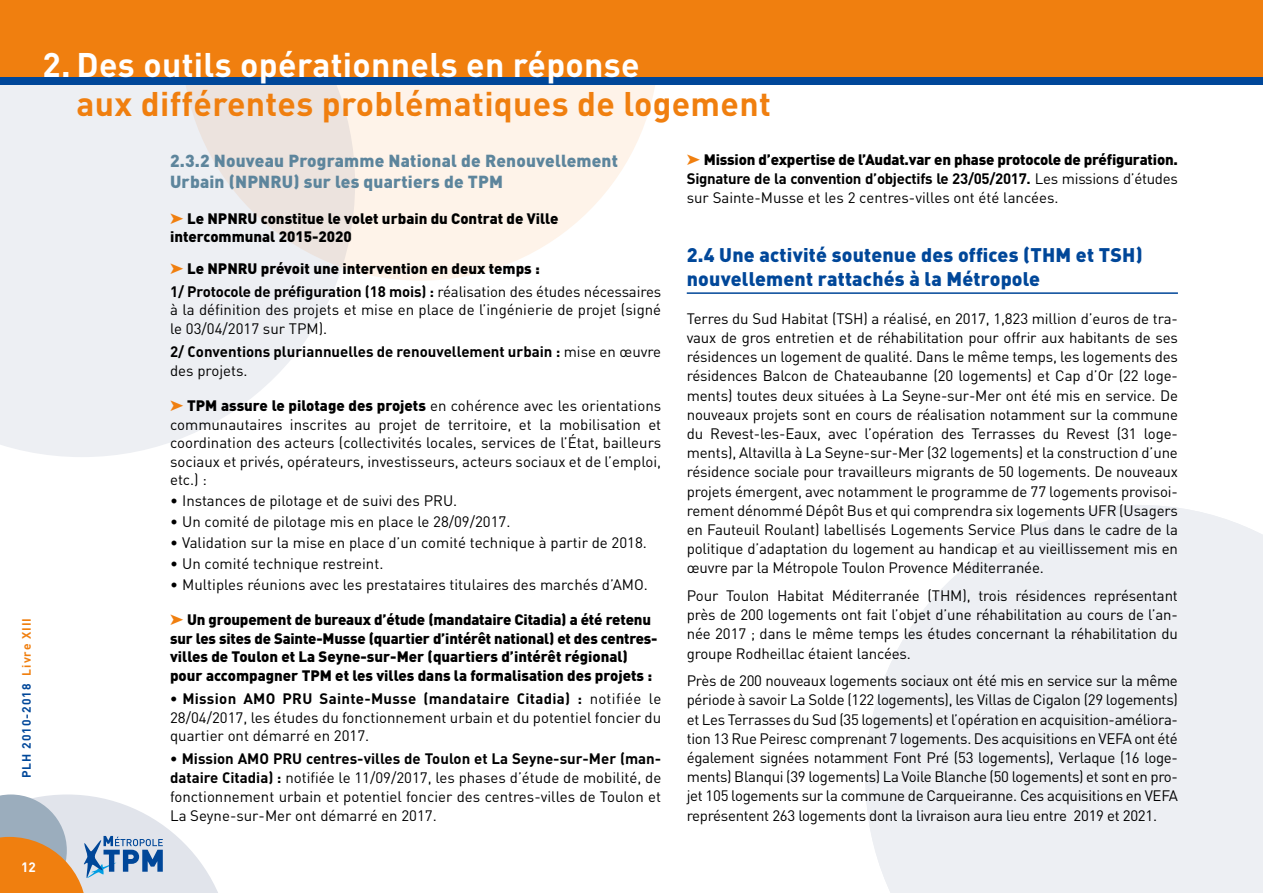
<style>
.page{position:relative;width:1263px;height:893px;background:#fff}
.page>*{position:absolute;margin:0;border:0;box-sizing:border-box;transform-origin:0 0}
.t1{font:700 33.75px "DIN";letter-spacing:.01em;color:#f07f0f}
.t2{font:700 33.75px "DIN";letter-spacing:.01em;color:#fff}
.t3{font:900 19.5px/23.9px "DIN";letter-spacing:.01em;color:#004799}
.t4{font:900 17.25px/21.1px "DIN";letter-spacing:.01em;color:#5d859c}
.t5{font:15px/19.2px "DIN";color:#000;text-align:justify}
.t6{font:900 15px/18.5px "DIN";color:#000}
.t7{font:700 15px/18.8px "DIN";color:#000}
.t8{font:700 13.5px "DIN";color:#fff}
.t9{font:700 12px "DIN";letter-spacing:.08em;color:#004799}
.s1{color:#f07f0f}
.s2{font-weight:700}
.s3{font-weight:400}
.s4{font-weight:900}
</style>
<div class="page">
<svg style="left:355px;top:85px;width:300px;height:196px;fill:#fef3e9"></svg>
<svg style="left:865px;top:505px;width:398px;height:388px;fill:#edeff3"></svg>
<svg style="left:0;top:85px;width:355px;height:372px;fill:#edeff3"></svg>
<div style="left:0;top:0;width:1263px;height:85px;background:#f07f0f"></div>
<div style="left:0;top:77px;width:1263px;height:8px;background:#004799"></div>
<svg style="left:0;top:794px;width:218px;height:99px"></svg>
<hr style="left:687px;top:292px;width:491px;height:2px;background:#004799">
<svg style="left:171px;top:213px;width:12px;height:11px"></svg>
<svg style="left:171px;top:263px;width:12px;height:11px"></svg>
<svg style="left:171px;top:401px;width:12px;height:10px"></svg>
<p class="t9" style="left:19px;top:778px;width:162px;rotate:-90deg">PLH 2010-2018 <span class="s1">Livre XIII</span></p>
<h1 class="t2" style="left:43px;top:44px;width:599px">2. Des outils opérationnels en réponse</h1>
<h1 class="t1" style="left:77px;top:83px;width:696px">aux différentes problématiques de logement</h1>
<p class="t4" style="left:170px;top:150px;width:449px">2.3.2 Nouveau Programme National de Renouvellement<br>Urbain (NPNRU) sur les quartiers de TPM</p>
<p class="t6" style="left:170px;top:209px;width:390px;text-indent:17px">Le NPNRU constitue le volet urbain du Contrat de Ville intercommunal 2015-2020</p>
<p class="t6" style="left:170px;top:257px;width:493px;line-height:23.1px;text-indent:17px">Le NPNRU prévoit une intervention en deux temps :<br><span class="s2">1/ Protocole de préfiguration (18 mois) :</span> <span class="s3">réalisation des études nécessaires</span></p>
<p class="t5" style="left:170px;top:301px;width:493px;line-height:18.8px">à la définition des projets et mise en place de l’ingénierie de projet (signé le 03/04/2017 sur TPM).</p>
<p class="t7" style="left:170px;top:342px;width:493px">2/ Conventions pluriannuelles de renouvellement urbain : <span class="s3">mise en œuvre des projets.</span></p>
<p class="t5" style="left:170px;top:397px;width:493px;line-height:18.5px;text-indent:17px"><span class="s4">TPM assure le pilotage des projets</span> en cohérence avec les orientations communautaires inscrites au projet de territoire, et la mobilisation et coordination des acteurs (collectivités locales, services de l’État, bailleurs sociaux et privés, opérateurs, investisseurs, acteurs sociaux et de l’emploi, etc.) :</p>
<p class="t5" style="left:170px;top:491px;width:289px">• Instances de pilotage et de suivi des PRU.</p>
<p class="t5" style="left:170px;top:512px;width:342px">• Un comité de pilotage mis en place le 28/09/2017.</p>
<p class="t5" style="left:170px;top:533px;width:478px">• Validation sur la mise en place d’un comité technique à partir de 2018.</p>
<p class="t5" style="left:170px;top:554px;width:215px">• Un comité technique restreint.</p>
<p class="t5" style="left:170px;top:575px;width:479px">• Multiples réunions avec les prestataires titulaires des marchés d’AMO.</p>
<p class="t6" style="left:170px;top:611px;width:489px;text-indent:17px">Un groupement de bureaux d’étude (mandataire Citadia) a été retenu sur les sites de Sainte-Musse (quartier d’intérêt national) et des centres&shy;villes de Toulon et La Seyne-sur-Mer (quartiers d’intérêt régional) pour accompagner TPM et les villes dans la formalisation des projets :</p>
<p class="t5" style="left:170px;top:689px;width:493px;line-height:18.8px"><span class="s2">• Mission AMO PRU Sainte-Musse (mandataire Citadia) :</span> notifiée le 28/04/2017, les études du fonctionnement urbain et du potentiel foncier du quartier ont démarré en 2017.</p>
<p class="t5" style="left:170px;top:750px;width:493px;line-height:18.8px"><span class="s2">• Mission AMO PRU centres-villes de Toulon et La Seyne-sur-Mer (man&shy;dataire Citadia) :</span> notifiée le 11/09/2017, les phases d’étude de mobilité, de fonctionnement urbain et potentiel foncier des centres-villes de Toulon et La Seyne-sur-Mer ont démarré en 2017.</p>
<p class="t5" style="left:687px;top:150px;width:493px;line-height:18.8px;text-indent:17px"><span class="s4">Mission d’expertise de l’Audat.var en phase protocole de préfiguration.<br></span><span class="s2">Signature de la convention d’objectifs le 23/05/2017.</span> Les missions d’études sur Sainte-Musse et les 2 centres-villes ont été lancées.</p>
<h2 class="t3" style="left:687px;top:243px;width:457px">2.4 Une activité soutenue des offices (THM et TSH) nouvellement rattachés à la Métropole</h2>
<p class="t5" style="left:687px;top:309px;width:493px">Terres du Sud Habitat (TSH) a réalisé, en 2017, 1,823 million d’euros de tra&shy;vaux de gros entretien et de réhabilitation pour offrir aux habitants de ses résidences un logement de qualité. Dans le même temps, les logements des résidences Balcon de Chateaubanne (20 logements) et Cap d’Or (22 loge&shy;ments) toutes deux situées à La Seyne-sur-Mer ont été mis en service. De nouveaux projets sont en cours de réalisation notamment sur la commune du Revest-les-Eaux, avec l’opération des Terrasses du Revest (31 loge&shy;ments), Altavilla à La Seyne-sur-Mer (32 logements) et la construction d’une résidence sociale pour travailleurs migrants de 50 logements. De nouveaux projets émergent, avec notamment le programme de 77 logements provisoi&shy;rement dénommé Dépôt Bus et qui comprendra six logements UFR (Usagers en Fauteuil Roulant) labellisés Logements Service Plus dans le cadre de la politique d’adaptation du logement au handicap et au vieillissement mis en œuvre par la Métropole Toulon Provence Méditerranée.</p>
<p class="t5" style="left:687px;top:586px;width:493px">Pour Toulon Habitat Méditerranée (THM), trois résidences représentant près de 200 logements ont fait l’objet d’une réhabilitation au cours de l’an&shy;née 2017 ; dans le même temps les études concernant la réhabilitation du groupe Rodheillac étaient lancées.</p>
<p class="t5" style="left:687px;top:671px;width:493px">Près de 200 nouveaux logements sociaux ont été mis en service sur la même période à savoir La Solde (122 logements), les Villas de Cigalon (29 logements) et Les Terrasses du Sud (35 logements) et l’opération en acquisition-améliora&shy;tion 13 Rue Peiresc comprenant 7 logements. Des acquisitions en VEFA ont été également signées notamment Font Pré (53 logements), Verlaque (16 loge&shy;ments) Blanqui (39 logements) La Voile Blanche (50 logements) et sont en pro&shy;jet 105 logements sur la commune de Carqueiranne. Ces acquisitions en VEFA représentent 263 logements dont la livraison aura lieu entre 2019 et 2021.</p>
<p class="t8" style="left:21px;top:859px;width:16px">12</p>
</div>
